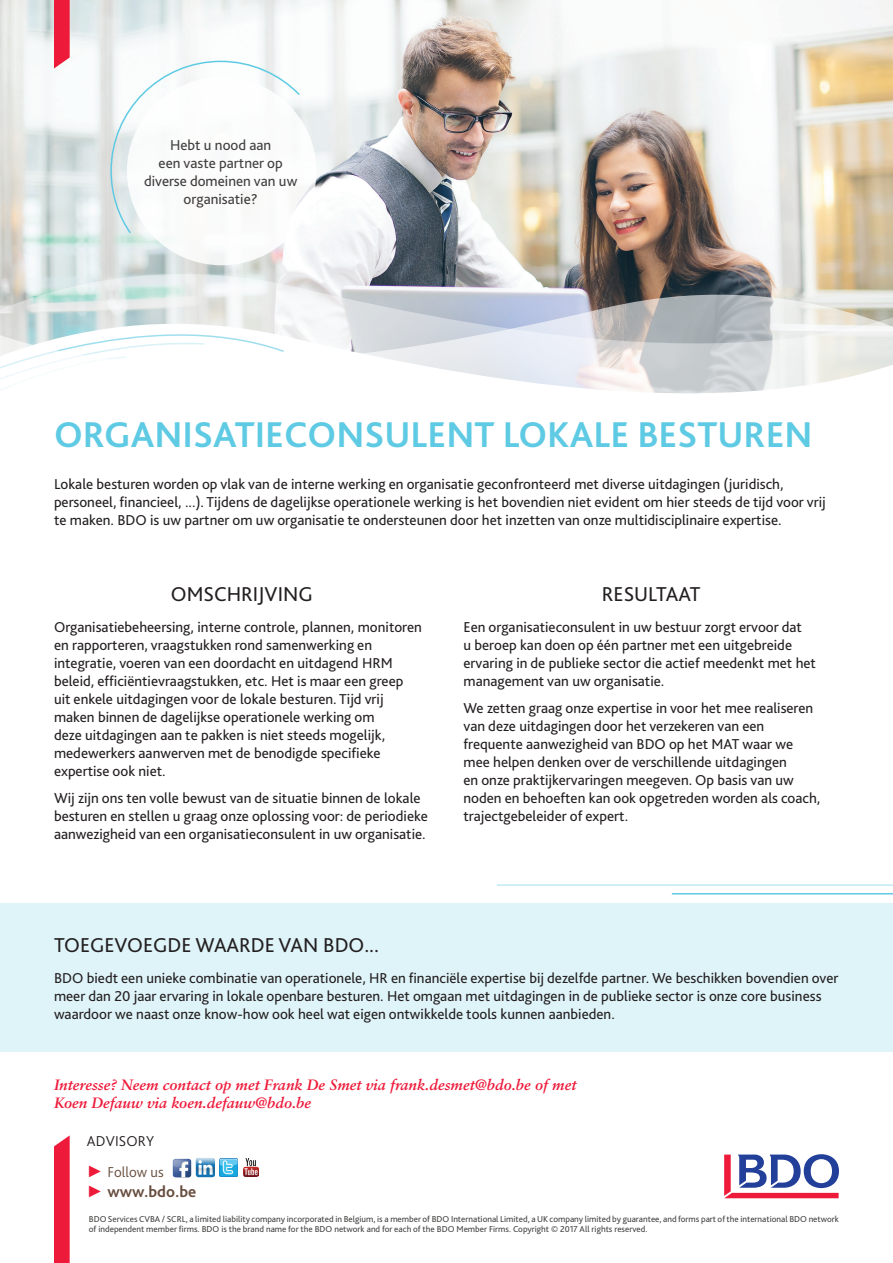
<style>
.page{position:relative;width:893px;height:1263px;background:#fff}
.page>*{position:absolute;margin:0;border:0;box-sizing:border-box;transform-origin:0 0}
.t1{font:700 37.5px "Bliss Pro";color:#5fcae3}
.t2{font:21px "Bliss Pro";color:#231f20}
.t3{font:700 16.5px "Bliss Pro";color:#674e3f}
.t4{font:15px/18px "Bliss Pro";color:#231f20}
.t5{font:italic 700 15px/18px "Sabon LT Std";color:#ed1a3a}
.t6{font:300 15px/30.9px "Bliss Pro";letter-spacing:.015em;color:#231f20}
.t7{font:9px/10.5px "Bliss Pro";color:#414140}
.s1{font-family:"Arial";font-weight:400;font-size:16.5px;color:#ed1a3a}
.s2{color:#674e3f}
.s3{font-family:"Arial";font-weight:400;color:#ed1a3a}
</style>
<div class="page">
<img style="left:0;top:0;width:893px;height:264px">
<svg style="left:54px;top:0;width:16px;height:68px"></svg>
<hr style="left:672px;top:893px;width:221px;height:1px;background:#5fcae3">
<hr style="left:497px;top:884px;width:396px;height:2px;background:#5fcae3">
<img style="left:0;top:264px;width:893px;height:21px">
<svg style="left:0;top:285px;width:893px;height:109px"></svg>
<div style="left:0;top:903px;width:893px;height:148px;background:#dff4f9"></div>
<div style="left:127px;top:77px;width:189px;height:188px;background:#fff;border-radius:50%"></div>
<svg style="left:110px;top:60px;width:191px;height:175px"></svg>
<svg style="left:54px;top:1135px;width:16px;height:128px;background:#ee2846"></svg>
<svg style="left:724px;top:1154px;width:115px;height:44px"></svg>
<img style="left:172px;top:1158px;width:20px;height:20px">
<img style="left:196px;top:1158px;width:19px;height:19px">
<img style="left:220px;top:1158px;width:18px;height:19px">
<img style="left:243px;top:1158px;width:16px;height:19px">
<p class="t4" style="left:144px;top:136px;width:155px;text-align:center">Hebt u nood aan<br>een vaste partner op diverse domeinen van uw organisatie?</p>
<h1 class="t1" style="left:54px;top:412px;width:760px">ORGANISATIECONSULENT LOKALE BESTUREN</h1>
<p class="t4" style="left:54px;top:474px;width:773px">Lokale besturen worden op vlak van de interne werking en organisatie geconfronteerd met diverse uitdagingen (juridisch, personeel, financieel, ...). Tijdens de dagelijkse operationele werking is het bovendien niet evident om hier steeds de tijd voor vrij te maken. BDO is uw partner om uw organisatie te ondersteunen door het inzetten van onze multidisciplinaire expertise.</p>
<h2 class="t2" style="left:171px;top:581px;width:143px">OMSCHRIJVING</h2>
<p class="t4" style="left:54px;top:618px;width:369px">Organisatiebeheersing, interne controle, plannen, monitoren en rapporteren, vraagstukken rond samenwerking en integratie, voeren van een doordacht en uitdagend HRM beleid, efficiëntievraagstukken, etc. Het is maar een greep uit enkele uitdagingen voor de lokale besturen. Tijd vrij maken binnen de dagelijkse operationele werking om<br>deze uitdagingen aan te pakken is niet steeds mogelijk, medewerkers aanwerven met de benodigde specifieke expertise ook niet.</p>
<p class="t4" style="left:54px;top:788px;width:375px">Wij zijn ons ten volle bewust van de situatie binnen de lokale besturen en stellen u graag onze oplossing voor: de periodieke aanwezigheid van een organisatieconsulent in uw organisatie.</p>
<h2 class="t2" style="left:602px;top:581px;width:100px">RESULTAAT</h2>
<p class="t4" style="left:463px;top:618px;width:354px">Een organisatieconsulent in uw bestuur zorgt ervoor dat<br>u beroep kan doen op één partner met een uitgebreide ervaring in de publieke sector die actief meedenkt met het management van uw organisatie.</p>
<p class="t4" style="left:463px;top:698px;width:358px">We zetten graag onze expertise in voor het mee realiseren van deze uitdagingen door het verzekeren van een frequente aanwezigheid van BDO op het MAT waar we mee helpen denken over de verschillende uitdagingen<br>en onze praktijkervaringen meegeven. Op basis van uw noden en behoeften kan ook opgetreden worden als coach, trajectgebeleider of expert.</p>
<h2 class="t2" style="left:54px;top:932px;width:327px">TOEGEVOEGDE WAARDE VAN BDO...</h2>
<p class="t4" style="left:54px;top:968px;width:786px">BDO biedt een unieke combinatie van operationele, HR en financiële expertise bij dezelfde partner. We beschikken bovendien over meer dan 20 jaar ervaring in lokale openbare besturen. Het omgaan met uitdagingen in de publieke sector is onze core business waardoor we naast onze know-how ook heel wat eigen ontwikkelde tools kunnen aanbieden.</p>
<p class="t5" style="left:54px;top:1076px;width:524px">Interesse? Neem contact op met Frank De Smet via frank.desmet@bdo.be of met<br>Koen Defauw via koen.defauw@bdo.be</p>
<p class="t6" style="left:87px;top:1125px;width:79px">ADVISORY <span class="s1">►</span> <span class="s2">Follow us</span></p>
<p class="t3" style="left:87px;top:1181px;width:111px"><span class="s3">►</span> www.bdo.be</p>
<p class="t7" style="left:89px;top:1213px;width:752px">BDO Services CVBA / SCRL, a limited liability company incorporated in Belgium, is a member of BDO International Limited, a UK company limited by guarantee, and forms part of the international BDO network of independent member firms. BDO is the brand name for the BDO network and for each of the BDO Member Firms. Copyright © 2017 All rights reserved.</p>
</div>
